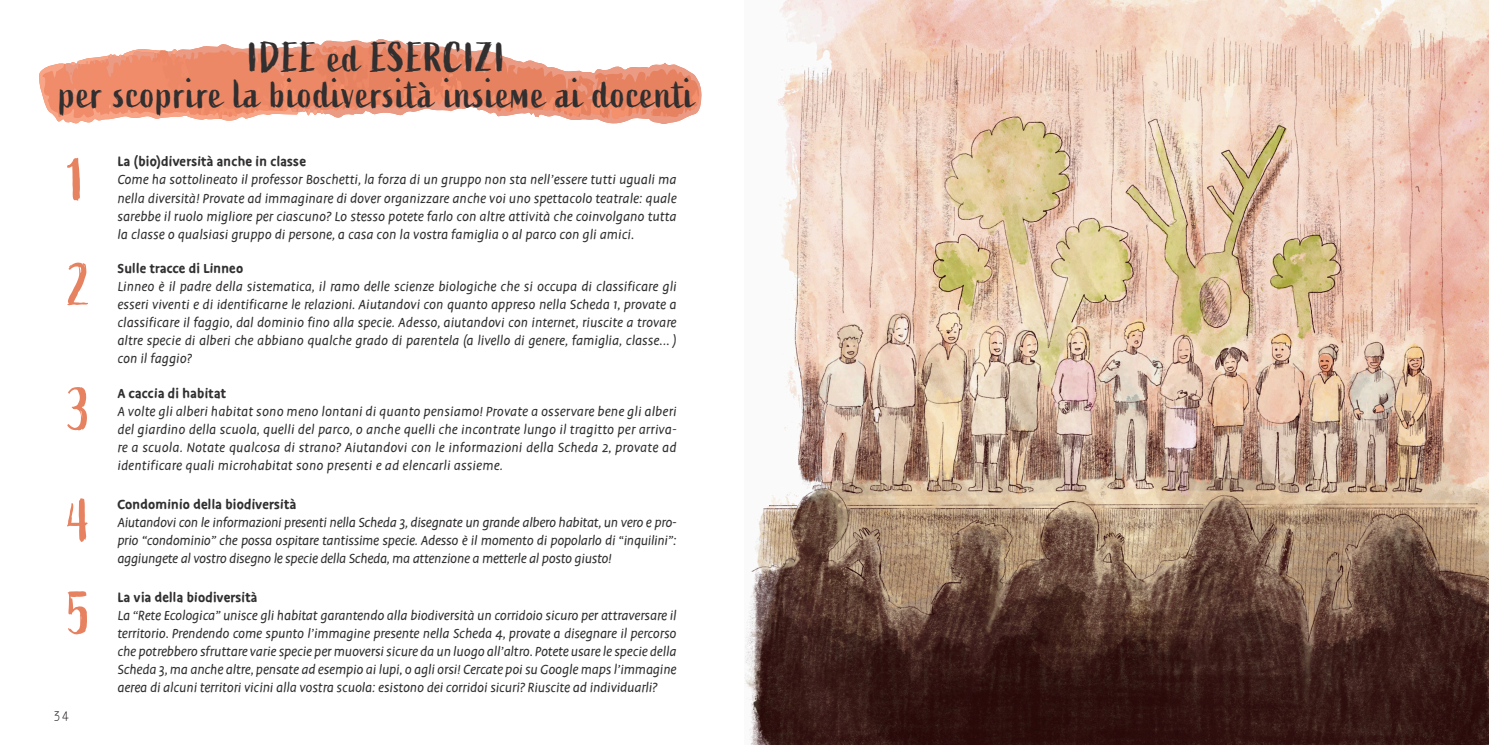
<style>
.page{position:relative;width:1489px;height:745px;background:#fff}
.page>*{position:absolute;margin:0;border:0;box-sizing:border-box;transform-origin:0 0}
.t1{font:60px "Active";color:#e78261}
.t2{font:41.25px "Active";letter-spacing:.03em;color:#312f30}
.t3{font:italic 15px/18px "Duper";letter-spacing:.02em;color:#312f30;text-align:justify}
.t4{font:700 15px "Duper";letter-spacing:.02em;color:#312f30}
.t5{font:13.75px "Tomarik Extrovert";color:#231f20}
</style>
<div class="page">
<img style="left:744px;top:1px;width:744px;height:743px">
<svg style="left:323px;top:39px;width:379px;height:71px"></svg>
<svg style="left:39px;top:43px;width:660px;height:81px"></svg>
<p class="t2" style="left:248px;top:33px;width:259px">IDEE ed ESERCIZI</p>
<p class="t2" style="left:59px;top:70px;width:636px">per scoprire la biodiversità insieme ai docenti</p>
<p class="t4" style="left:117px;top:153px;width:190px">La (bio)diversità anche in classe</p>
<p class="t3" style="left:117px;top:171px;width:560px">Come ha sottolineato il professor Boschetti, la forza di un gruppo non sta nell’essere tutti uguali ma nella diversità! Provate ad immaginare di dover organizzare anche voi uno spettacolo teatrale: quale sarebbe il ruolo migliore per ciascuno? Lo stesso potete farlo con altre attività che coinvolgano tutta la classe o qualsiasi gruppo di persone, a casa con la vostra famiglia o al parco con gli amici.</p>
<p class="t1" style="left:68px;top:146px;width:18px">1</p>
<p class="t1" style="left:68px;top:251px;width:24px">2</p>
<p class="t4" style="left:117px;top:260px;width:127px">Sulle tracce di Linneo</p>
<p class="t3" style="left:117px;top:278px;width:560px">Linneo è il padre della sistematica, il ramo delle scienze biologiche che si occupa di classificare gli esseri viventi e di identificarne le relazioni. Aiutandovi con quanto appreso nella Scheda 1, provate a classificare il faggio, dal dominio fino alla specie. Adesso, aiutandovi con internet, riuscite a trovare altre specie di alberi che abbiano qualche grado di parentela (a livello di genere, famiglia, classe... ) con il faggio?</p>
<p class="t1" style="left:68px;top:375px;width:24px">3</p>
<p class="t4" style="left:117px;top:384px;width:110px">A caccia di habitat</p>
<p class="t3" style="left:117px;top:403px;width:560px">A volte gli alberi habitat sono meno lontani di quanto pensiamo! Provate a osservare bene gli alberi del giardino della scuola, quelli del parco, o anche quelli che incontrate lungo il tragitto per arriva&shy;re a scuola. Notate qualcosa di strano? Aiutandovi con le informazioni della Scheda 2, provate ad identificare quali microhabitat sono presenti e ad elencarli assieme.</p>
<p class="t1" style="left:68px;top:486px;width:24px">4</p>
<p class="t4" style="left:117px;top:495px;width:180px">Condominio della biodiversità</p>
<p class="t3" style="left:117px;top:513px;width:560px">Aiutandovi con le informazioni presenti nella Scheda 3, disegnate un grande albero habitat, un vero e pro&shy;prio “condominio” che possa ospitare tantissime specie. Adesso è il momento di popolarlo di “inquilini”: aggiungete al vostro disegno le specie della Scheda, ma attenzione a metterle al posto giusto!</p>
<p class="t1" style="left:68px;top:579px;width:24px">5</p>
<p class="t4" style="left:117px;top:588px;width:142px">La via della biodiversità</p>
<p class="t3" style="left:117px;top:606px;width:560px">La “Rete Ecologica” unisce gli habitat garantendo alla biodiversità un corridoio sicuro per attraversare il territorio. Prendendo come spunto l’immagine presente nella Scheda 4, provate a disegnare il percorso che potrebbero sfruttare varie specie per muoversi sicure da un luogo all’altro. Potete usare le specie della Scheda 3, ma anche altre, pensate ad esempio ai lupi, o agli orsi! Cercate poi su Google maps l’immagine aerea di alcuni territori vicini alla vostra scuola: esistono dei corridoi sicuri? Riuscite ad individuarli?</p>
<p class="t5" style="left:53px;top:704px;width:18px">34</p>
</div>
